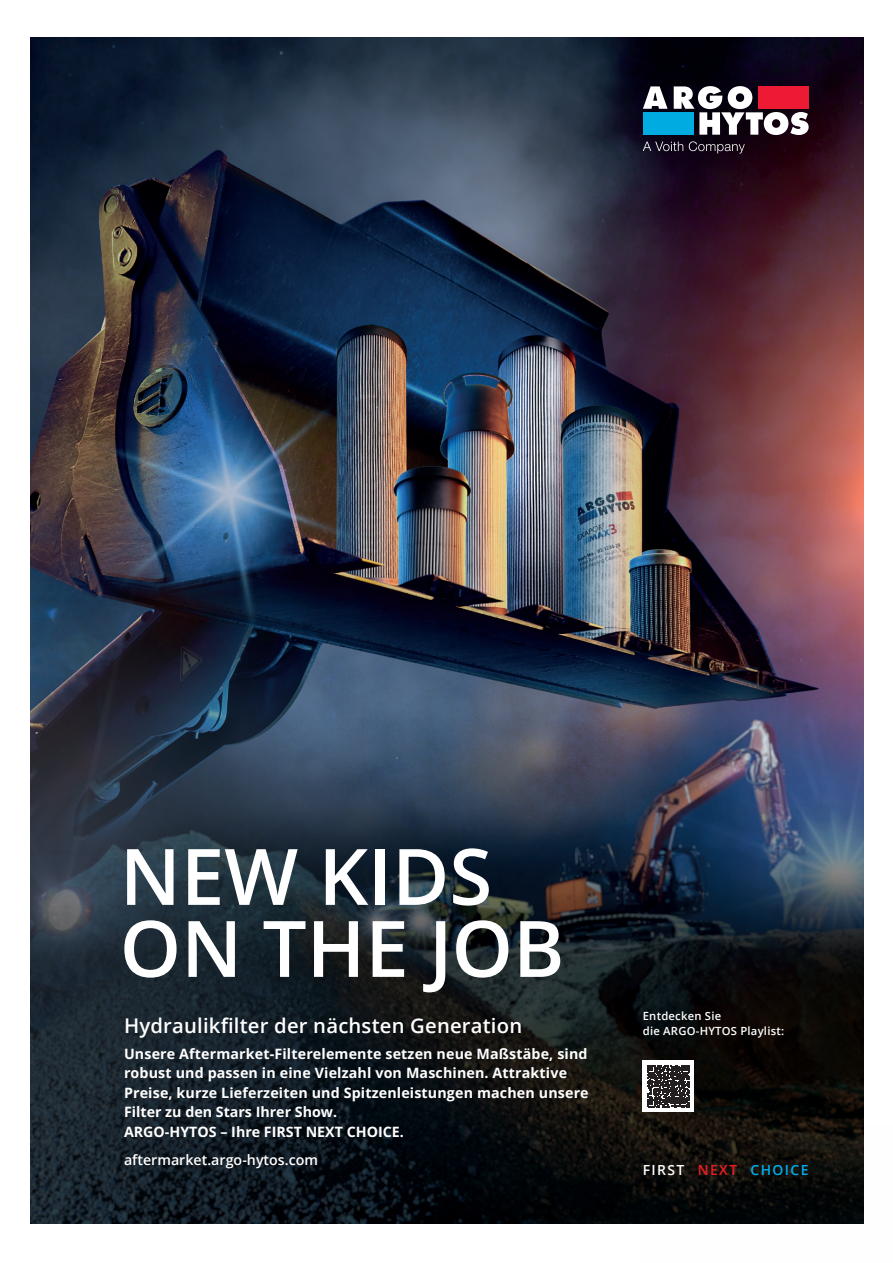
<style>
.page{position:relative;width:893px;height:1263px;background:#fff}
.page>*{position:absolute;margin:0;border:0;box-sizing:border-box;transform-origin:0 0}
.t1{font:600 78px "Open Sans";color:#fff}
.t2{font:600 20.25px "Open Sans";letter-spacing:.01em;color:#fff}
.t3{font:14.25px/19.5px "Open Sans";letter-spacing:.01em;color:#fff}
.t4{font:600 14.25px "Open Sans";color:#fff}
.t5{font:600 13.95px "Open Sans";letter-spacing:.1em;color:#00aeef}
.t6{font:600 11.25px "Open Sans";letter-spacing:.02em;color:#fff}
.s1{color:#fff}
.s2{color:#ee1d23}
</style>
<div class="page">
<img style="left:30px;top:37px;width:834px;height:681px">
<img style="left:30px;top:718px;width:834px;height:242px">
<svg style="left:30px;top:960px;width:834px;height:264px;background:#11161a"></svg>
<svg style="left:643px;top:86px;width:166px;height:49px"></svg>
<div style="left:758px;top:86px;width:51px;height:23px;background:#ed1a33"></div>
<div style="left:643px;top:112px;width:51px;height:23px;background:#00abe1"></div>
<svg style="left:643px;top:142px;width:40px;height:9px"></svg>
<svg style="left:689px;top:141px;width:56px;height:12px"></svg>
<div style="left:643px;top:1061px;width:51px;height:51px;background:#fff"></div>
<svg style="left:647px;top:1065px;width:42px;height:42px;background:#423e3f"></svg>
<img style="left:638px;top:1125px;width:226px;height:99px">
<p class="t1" style="left:120px;top:823px;width:374px">NEW KIDS</p>
<p class="t1" style="left:120px;top:895px;width:446px">ON THE JOB</p>
<p class="t6" style="left:643px;top:1008px;width:80px">Entdecken Sie</p>
<p class="t2" style="left:124px;top:1011px;width:400px">Hydraulikfilter der nächsten Generation</p>
<p class="t6" style="left:643px;top:1023px;width:143px">die ARGO-HYTOS Playlist:</p>
<p class="t3" style="left:124px;top:1043px;width:466px">Unsere Aftermarket-Filterelemente setzen neue Maßstäbe, sind robust und passen in eine Vielzahl von Maschinen. Attraktive Preise, kurze Lieferzeiten und Spitzenleistungen machen unsere Filter zu den Stars Ihrer Show.<br>ARGO-HYTOS – Ihre FIRST NEXT CHOICE.</p>
<p class="t4" style="left:124px;top:1149px;width:196px">aftermarket.argo-hytos.com</p>
<p class="t5" style="left:643px;top:1160px;width:167px"><span class="s1">FIRST</span> <span class="s2">NEXT</span> CHOICE</p>
</div>
